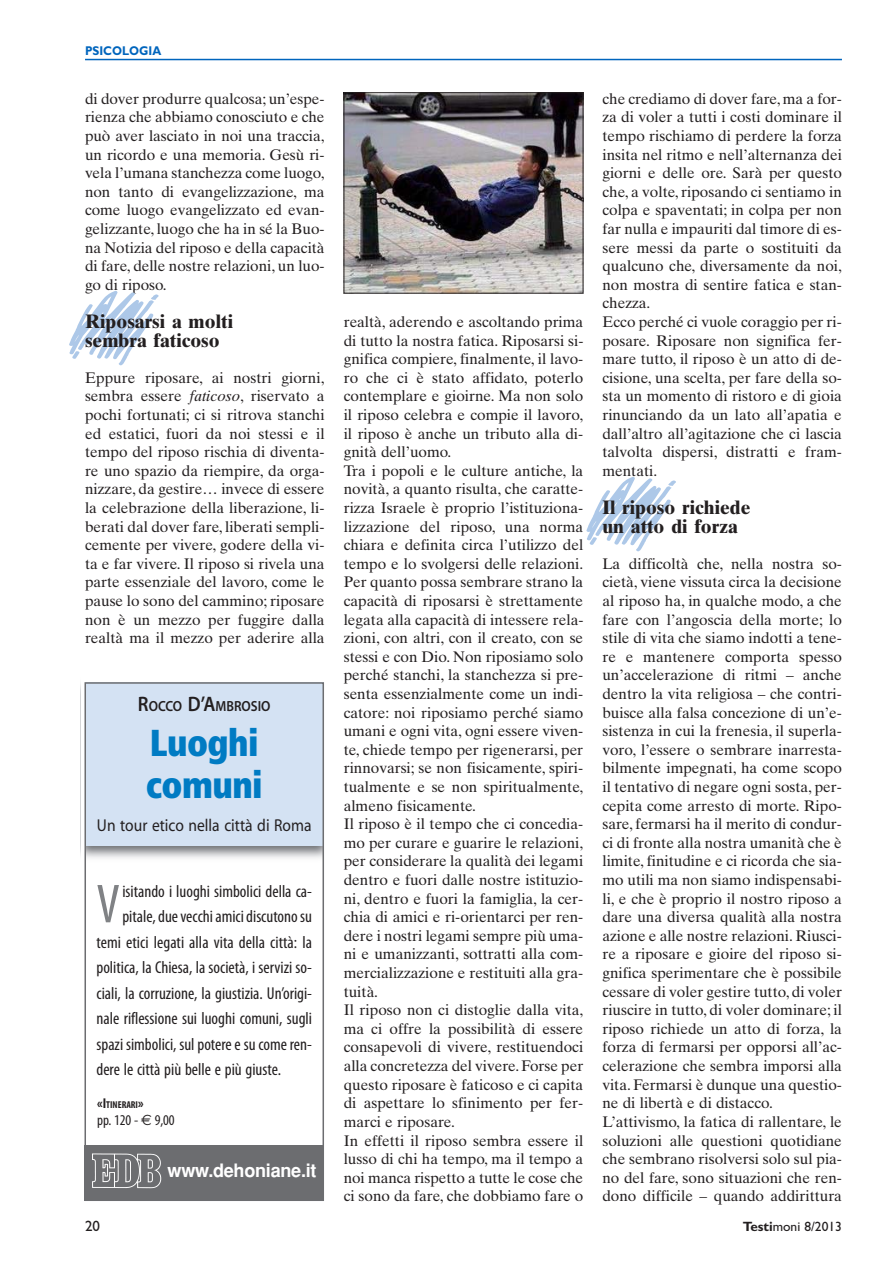
<style>
.page{position:relative;width:893px;height:1263px;background:#fff}
.page>*{position:absolute;margin:0;border:0;box-sizing:border-box;transform-origin:0 0}
.t1{font:condensed 55.35px "Myriad Pro";color:#808285}
.t2{font:900 condensed 37.5px/42px "Frutiger";letter-spacing:-.015em;color:#007bc3;scale:.95 1}
.t3{font:700 19.5px/19.5px "Times Ten";color:#231f20}
.t4{font:700 18.45px "Helvetica";letter-spacing:-.015em;color:#fff}
.t5{font:condensed 17.25px "Myriad Pro";color:#231f20}
.t6{font:17.25px "Myriad";color:#231f20;scale:.9 1}
.t7{font:15.3px/18.6px "Times Ten";color:#231f20}
.t8{font:condensed 15px "Myriad Pro";letter-spacing:-.01em;color:#231f20}
.t9{font:15px "Gill Sans";color:#231f20}
.t10{font:600 14.7px "Myriad Pro";color:#231f20;scale:.9 1}
.t11{font:13.5px "Gill Sans";color:#231f20}
.t12{font:700 12.75px "Gill Sans";color:#0065bd;scale:.9 1}
.t13{font:700 condensed 10.05px "Myriad Pro";color:#231f20}
.s1{font-style:italic}
.s2{font-size:21px}
.s3{font-size:14.25px}
.s4{font-family:"Euro Sans";font-stretch:normal}
.s5{font-weight:700}
</style>
<div class="page">
<hr style="left:85px;top:59px;width:757px;height:1px;background:#0065bd">
<div style="left:85px;top:682px;width:239px;height:164px;background:#d4e2f3"></div>
<svg style="left:84px;top:682px;width:1px;height:519px"></svg>
<div style="left:85px;top:1145px;width:238px;height:55px;background:#6c6d70"></div>
<img style="left:92px;top:1153px;width:70px;height:36px">
<div style="left:85px;top:682px;width:239px;height:519px;border:2px solid #6c6d70"></div>
<img style="left:346px;top:94px;width:235px;height:197px">
<div style="left:344px;top:92px;width:239px;height:201px;border:1px solid #231f20"></div>
<p class="t12" style="left:85px;top:46px;width:86px">PSICOLOGIA</p>
<p class="t7" style="left:85px;top:91px;width:241px;text-align:justify">di dover produrre qualcosa; un’espe&shy;rienza che abbiamo conosciuto e che può aver lasciato in noi una traccia, un ricordo e una memoria. Gesù ri&shy;vela l’umana stanchezza come luogo, non tanto di evangelizzazione, ma come luogo evangelizzato ed evan&shy;gelizzante, luogo che ha in sé la Buo&shy;na Notizia del riposo e della capacità di fare, delle nostre relazioni, un luo&shy;go di riposo.</p>
<p class="t3" style="left:85px;top:313px;width:150px">Riposarsi a molti sembra faticoso</p>
<p class="t7" style="left:85px;top:370px;width:241px;text-align:justify">Eppure riposare, ai nostri giorni, sembra essere <span class="s1">faticoso</span>, riservato a pochi fortunati; ci si ritrova stanchi ed estatici, fuori da noi stessi e il tempo del riposo rischia di diventa&shy;re uno spazio da riempire, da orga&shy;nizzare, da gestire… invece di essere la celebrazione della liberazione, li&shy;berati dal dover fare, liberati sempli&shy;cemente per vivere, godere della vi&shy;ta e far vivere. Il riposo si rivela una parte essenziale del lavoro, come le pause lo sono del cammino; riposare non è un mezzo per fuggire dalla realtà ma il mezzo per aderire alla</p>
<p class="t10" style="left:138px;top:697px;width:149px"><span class="s2">R</span>OCCO <span class="s2">D’A</span>MBROSIO</p>
<h2 class="t2" style="left:146px;top:725px;width:125px">Luoghi comuni</h2>
<p class="t6" style="left:97px;top:818px;width:240px">Un tour etico nella città di Roma</p>
<h1 class="t1" style="left:97px;top:884px;width:25px">V</h1>
<p class="t5" style="left:122px;top:885px;width:191px">isitando i luoghi simbolici della ca-</p>
<p class="t5" style="left:122px;top:910px;width:191px">pitale, due vecchi amici discutono su</p>
<p class="t5" style="left:97px;top:936px;width:217px">temi etici legati alla vita della città: la</p>
<p class="t5" style="left:97px;top:961px;width:217px">politica, la Chiesa, la società, i servizi so-</p>
<p class="t5" style="left:97px;top:987px;width:217px">ciali, la corruzione, la giustizia. Un’origi-</p>
<p class="t5" style="left:97px;top:1012px;width:217px">nale riflessione sui luoghi comuni, sugli</p>
<p class="t5" style="left:97px;top:1038px;width:217px">spazi simbolici, sul potere e su come ren-</p>
<p class="t5" style="left:97px;top:1063px;width:186px">dere le città più belle e più giuste.</p>
<p class="t13" style="left:97px;top:1099px;width:48px"><span class="s3">«I</span>TINERARI<span class="s3">»</span></p>
<p class="t8" style="left:97px;top:1114px;width:79px">pp. 120 - <span class="s4">€</span> 9,00</p>
<p class="t4" style="left:168px;top:1163px;width:150px">www.dehoniane.it</p>
<p class="t7" style="left:344px;top:314px;width:241px">realtà, aderendo e ascoltando prima di tutto la nostra fatica. Riposarsi si&shy;gnifica compiere, finalmente, il lavo&shy;ro che ci è stato affidato, poterlo contemplare e gioirne. Ma non solo il riposo celebra e compie il lavoro, il riposo è anche un tributo alla di&shy;gnità dell’uomo.<br>Tra i popoli e le culture antiche, la novità, a quanto risulta, che caratte&shy;rizza Israele è proprio l’istituziona&shy;lizzazione del riposo, una norma chiara e definita circa l’utilizzo del tempo e lo svolgersi delle relazioni.<br>Per quanto possa sembrare strano la capacità di riposarsi è strettamente legata alla capacità di intessere rela&shy;zioni, con altri, con il creato, con se stessi e con Dio. Non riposiamo solo perché stanchi, la stanchezza si pre&shy;senta essenzialmente come un indi&shy;catore: noi riposiamo perché siamo umani e ogni vita, ogni essere viven&shy;te, chiede tempo per rigenerarsi, per rinnovarsi; se non fisicamente, spiri&shy;tualmente e se non spiritualmente, almeno fisicamente.<br>Il riposo è il tempo che ci concedia&shy;mo per curare e guarire le relazioni, per considerare la qualità dei legami dentro e fuori dalle nostre istituzio&shy;ni, dentro e fuori la famiglia, la cer&shy;chia di amici e ri-orientarci per ren&shy;dere i nostri legami sempre più uma&shy;ni e umanizzanti, sottratti alla com&shy;mercializzazione e restituiti alla gra&shy;tuità.<br>Il riposo non ci distoglie dalla vita, ma ci offre la possibilità di essere consapevoli di vivere, restituendoci alla concretezza del vivere. Forse per questo riposare è faticoso e ci capita di aspettare lo sfinimento per fer&shy;marci e riposare.<br>In effetti il riposo sembra essere il lusso di chi ha tempo, ma il tempo a noi manca rispetto a tutte le cose che ci sono da fare, che dobbiamo fare o</p>
<p class="t7" style="left:602px;top:91px;width:241px">che crediamo di dover fare, ma a for&shy;za di voler a tutti i costi dominare il tempo rischiamo di perdere la forza insita nel ritmo e nell’alternanza dei giorni e delle ore. Sarà per questo che, a volte, riposando ci sentiamo in colpa e spaventati; in colpa per non far nulla e impauriti dal timore di es&shy;sere messi da parte o sostituiti da qualcuno che, diversamente da noi, non mostra di sentire fatica e stan&shy;chezza.<br>Ecco perché ci vuole coraggio per ri&shy;posare. Riposare non significa fer&shy;mare tutto, il riposo è un atto di de&shy;cisione, una scelta, per fare della so&shy;sta un momento di ristoro e di gioia rinunciando da un lato all’apatia e dall’altro all’agitazione che ci lascia talvolta dispersi, distratti e fram&shy;mentati.</p>
<p class="t3" style="left:602px;top:499px;width:150px">Il riposo richiede un atto di forza</p>
<p class="t7" style="left:602px;top:556px;width:241px">La difficoltà che, nella nostra so&shy;cietà, viene vissuta circa la decisione al riposo ha, in qualche modo, a che fare con l’angoscia della morte; lo stile di vita che siamo indotti a tene&shy;re e mantenere comporta spesso un’accelerazione di ritmi – anche dentro la vita religiosa – che contri&shy;buisce alla falsa concezione di un’e&shy;sistenza in cui la frenesia, il superla&shy;voro, l’essere o sembrare inarresta&shy;bilmente impegnati, ha come scopo il tentativo di negare ogni sosta, per&shy;cepita come arresto di morte. Ripo&shy;sare, fermarsi ha il merito di condur&shy;ci di fronte alla nostra umanità che è limite, finitudine e ci ricorda che sia&shy;mo utili ma non siamo indispensabi&shy;li, e che è proprio il nostro riposo a dare una diversa qualità alla nostra azione e alle nostre relazioni. Riusci&shy;re a riposare e gioire del riposo si&shy;gnifica sperimentare che è possibile cessare di voler gestire tutto, di voler riuscire in tutto, di voler dominare; il riposo richiede un atto di forza, la forza di fermarsi per opporsi all’ac&shy;celerazione che sembra imporsi alla vita. Fermarsi è dunque una questio&shy;ne di libertà e di distacco.<br>L’attivismo, la fatica di rallentare, le soluzioni alle questioni quotidiane che sembrano risolversi solo sul pia&shy;no del fare, sono situazioni che ren&shy;dono difficile – quando addirittura</p>
<p class="t9" style="left:85px;top:1221px;width:16px">20</p>
<p class="t11" style="left:743px;top:1222px;width:101px"><span class="s5">Testi</span>moni 8/2013</p>
</div>
